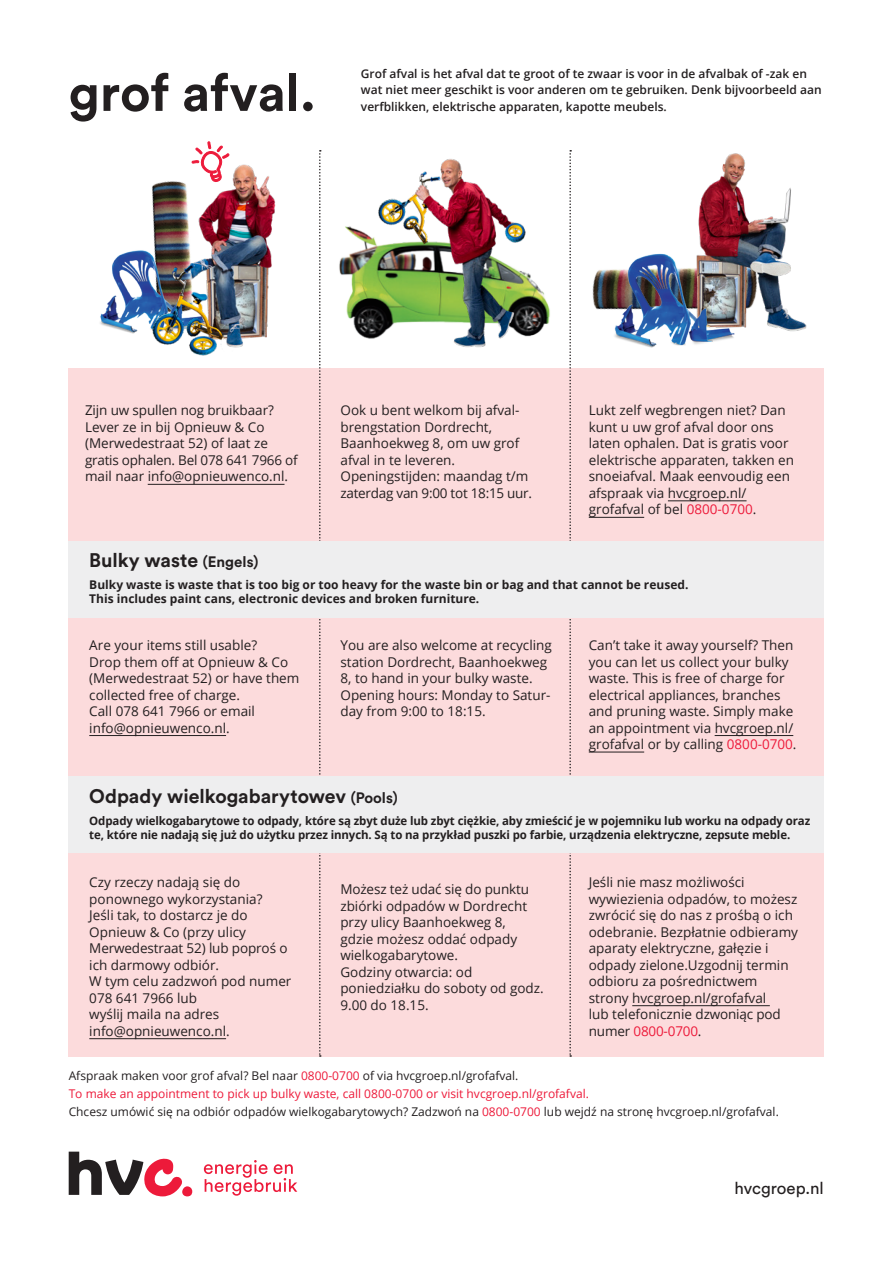
<style>
.page{position:relative;width:893px;height:1263px;background:#fff}
.page>*{position:absolute;margin:0;border:0;box-sizing:border-box;transform-origin:0 0}
.t1{font:700 52.2px "Circular Pro";color:#231f20}
.t2{font:700 19.5px "Circular Pro";color:#231f20}
.Hyperlink_url{font:16.8px "Circular Pro";color:#231f20}
.t3{font:13.5px/16.5px "Open Sans";color:#231f20}
.t4{font:600 12px/16.5px "Open Sans";color:#231f20}
.t5{font:12px "Open Sans";color:#231f20}
.t6{font:700 12px/14.2px "Open Sans";color:#231f20}
.t7{font:12px "Open Sans";color:#ed1a3a}
.t8{font:700 11.7px/13.4px "Open Sans";letter-spacing:-.01em;color:#231f20}
.s1{color:#ed1a3a}
.s2{font-size:15px}
</style>
<div class="page">
<div style="left:69px;top:368px;width:755px;height:689px;background:#fcdbdc"></div>
<svg style="left:319px;top:150px;width:2px;height:907px"></svg>
<svg style="left:569px;top:150px;width:2px;height:907px"></svg>
<div style="left:69px;top:541px;width:755px;height:77px;background:#eeeeef"></div>
<div style="left:69px;top:776px;width:755px;height:77px;background:#eeeeef"></div>
<img style="left:339px;top:226px;width:211px;height:110px">
<img style="left:359px;top:159px;width:171px;height:189px">
<img style="left:592px;top:270px;width:9px;height:40px">
<img style="left:698px;top:153px;width:109px;height:179px">
<img style="left:601px;top:241px;width:144px;height:107px">
<hr style="left:148px;top:484px;width:137px;height:1px;background:#231f20">
<hr style="left:89px;top:1038px;width:137px;height:1px;background:#231f20">
<hr style="left:632px;top:1005px;width:138px;height:1px;background:#231f20">
<hr style="left:668px;top:500px;width:78px;height:1px;background:#231f20">
<hr style="left:589px;top:517px;width:55px;height:1px;background:#231f20">
<hr style="left:89px;top:735px;width:137px;height:1px;background:#231f20">
<hr style="left:715px;top:735px;width:78px;height:1px;background:#231f20">
<hr style="left:589px;top:752px;width:55px;height:1px;background:#231f20">
<img style="left:237px;top:176px;width:39px;height:172px">
<img style="left:152px;top:164px;width:107px;height:178px">
<img style="left:100px;top:240px;width:115px;height:94px">
<img style="left:135px;top:256px;width:102px;height:100px">
<svg style="left:191px;top:141px;width:39px;height:42px"></svg>
<div style="left:182px;top:1186px;width:10px;height:10px;background:#ed1a3a;border-radius:50%"></div>
<svg style="left:69px;top:1151px;width:114px;height:45px"></svg>
<svg style="left:204px;top:1160px;width:93px;height:36px"></svg>
<p class="t1" style="left:69px;top:57px;width:249px">grof afval.</p>
<p class="t4" style="left:361px;top:65px;width:462px">Grof afval is het afval dat te groot of te zwaar is voor in de afvalbak of -zak en wat niet meer geschikt is voor anderen om te gebruiken. Denk bijvoorbeeld aan verfblikken, elektrische apparaten, kapotte meubels.</p>
<p class="t3" style="left:85px;top:402px;width:214px">Zijn uw spullen nog bruikbaar?<br>Lever ze in bij Opnieuw &amp; Co (Merwedestraat 52) of laat ze gratis ophalen. Bel 078 641 7966 of mail naar info@opnieuwenco.nl.</p>
<p class="t3" style="left:340px;top:402px;width:193px">Ook u bent welkom bij afval&shy;brengstation Dordrecht,<br>Baanhoekweg 8, om uw grof afval in te leveren.<br>Openingstijden: maandag t/m zaterdag van 9:00 tot 18:15 uur.</p>
<p class="t3" style="left:589px;top:402px;width:207px">Lukt zelf wegbrengen niet? Dan kunt u uw grof afval door ons laten ophalen. Dat is gratis voor elektrische apparaten, takken en snoeiafval. Maak eenvoudig een afspraak via hvcgroep.nl/ grofafval of bel <span class="s1">0800-0700</span>.</p>
<p class="t2" style="left:89px;top:547px;width:171px">Bulky waste <span class="s2">(Engels)</span></p>
<p class="t6" style="left:89px;top:577px;width:601px">Bulky waste is waste that is too big or too heavy for the waste bin or bag and that cannot be reused.<br>This includes paint cans, electronic devices and broken furniture.</p>
<p class="t3" style="left:589px;top:636px;width:209px">Can’t take it away yourself? Then you can let us collect your bulky waste. This is free of charge for electrical appliances, branches and pruning waste. Simply make an appointment via hvcgroep.nl/ grofafval or by calling <span class="s1">0800-0700</span>.</p>
<p class="t3" style="left:89px;top:636px;width:212px">Are your items still usable?<br>Drop them off at Opnieuw &amp; Co (Merwedestraat 52) or have them collected free of charge.<br>Call 078 641 7966 or email info@opnieuwenco.nl.</p>
<p class="t3" style="left:340px;top:636px;width:213px">You are also welcome at recycling station Dordrecht, Baanhoekweg<br>8, to hand in your bulky waste.<br>Opening hours: Monday to Satur&shy;day from 9:00 to 18:15.</p>
<p class="t2" style="left:89px;top:782px;width:310px">Odpady wielkogabarytowev <span class="s2">(Pools)</span></p>
<p class="t8" style="left:89px;top:814px;width:722px">Odpady wielkogabarytowe to odpady, które są zbyt duże lub zbyt ciężkie, aby zmieścić je w pojemniku lub worku na odpady oraz te, które nie nadają się już do użytku przez innych. Są to na przykład puszki po farbie, urządzenia elektryczne, zepsute meble.</p>
<p class="t3" style="left:340px;top:881px;width:205px">Możesz też udać się do punktu zbiórki odpadów w Dordrecht przy ulicy Baanhoekweg 8,<br>gdzie możesz oddać odpady wielkogabarytowe.<br>Godziny otwarcia: od poniedziałku do soboty od godz.<br>9.00 do 18.15.</p>
<p class="t3" style="left:589px;top:874px;width:211px">Jeśli nie masz możliwości wywiezienia odpadów, to możesz zwrócić się do nas z prośbą o ich odebranie. Bezpłatnie odbieramy aparaty elektryczne, gałęzie i odpady zielone.Uzgodnij termin odbioru za pośrednictwem strony hvcgroep.nl/grofafval<br>lub telefonicznie dzwoniąc pod numer <span class="s1">0800-0700</span>.</p>
<p class="t5" style="left:69px;top:1067px;width:451px">Afspraak maken voor grof afval? Bel naar <span class="s1">0800-0700</span> of via hvcgroep.nl/grofafval.</p>
<p class="t7" style="left:69px;top:1085px;width:522px">To make an appointment to pick up bulky waste, call 0800-0700 or visit hvcgroep.nl/grofafval.</p>
<p class="t5" style="left:69px;top:1103px;width:712px">Chcesz umówić się na odbiór odpadów wielkogabarytowych? Zadzwoń na <span class="s1">0800-0700</span> lub wejdź na stronę hvcgroep.nl/grofafval.</p>
<p class="t3" style="left:89px;top:874px;width:204px">Czy rzeczy nadają się do ponownego wykorzystania?<br>Jeśli tak, to dostarcz je do<br>Opnieuw &amp; Co (przy ulicy<br>Merwedestraat 52) lub poproś o ich darmowy odbiór.<br>W tym celu zadzwoń pod numer<br>078 641 7966 lub<br>wyślij maila na adres info@opnieuwenco.nl.</p>
<p class="Hyperlink_url" style="left:734px;top:1177px;width:91px">hvcgroep.nl</p>
</div>
